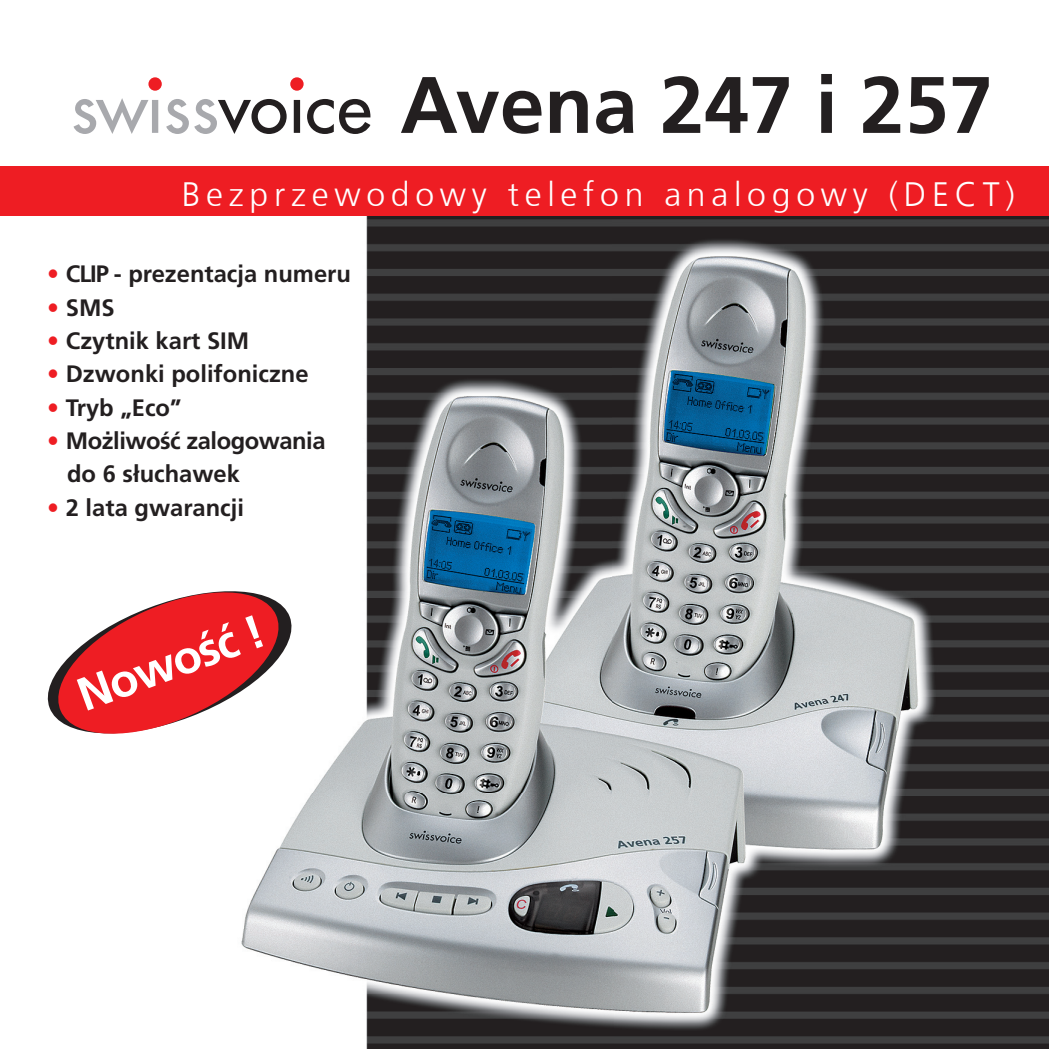
<style>
.page{position:relative;width:1049px;height:1049px;background:#fff}
.page>*{position:absolute;margin:0;border:0;box-sizing:border-box;transform-origin:0 0}
.t1{font:700 80px "Frutiger Pl";color:#231f20}
.t2{font:700 46.75px "Frutiger Pl";color:#fff}
.t3{font:300 33.75px "Frutiger Pl";letter-spacing:.17em;color:#fff}
.t4{font:700 23.75px "Frutiger Pl";color:#231f20}
.t5{font:700 23.75px/33.2px "Frutiger Pl";letter-spacing:-.02em;color:#231f20}
.s1{font-weight:300;color:#ee1d23}
</style>
<div class="page">
<img style="left:241px;top:216px;width:371px;height:833px">
<img style="left:612px;top:216px;width:437px;height:833px">
<div style="left:0;top:167px;width:1049px;height:49px;background:#ee1d23"></div>
<svg style="left:166px;top:99px;width:121px;height:35px"></svg>
<svg style="left:307px;top:99px;width:63px;height:35px"></svg>
<div style="left:148px;top:77px;width:14px;height:14px;background:#ee1d23;border-radius:50%"></div>
<svg style="left:74px;top:98px;width:84px;height:36px"></svg>
<div style="left:290px;top:77px;width:14px;height:14px;background:#ee1d23;border-radius:50%"></div>
<svg style="left:294px;top:100px;width:6px;height:33px"></svg>
<svg style="left:47px;top:583px;width:254px;height:159px"></svg>
<h1 class="t1" style="left:400px;top:58px;width:594px">Avena 247 i 257</h1>
<h3 class="t3" style="left:182px;top:175px;width:835px">Bezprzewodowy telefon analogowy (DECT)</h3>
<p class="t4" style="left:47px;top:260px;width:305px"><span class="s1">•</span> CLIP - prezentacja numeru</p>
<p class="t4" style="left:47px;top:293px;width:69px"><span class="s1">•</span> SMS</p>
<p class="t4" style="left:47px;top:327px;width:204px"><span class="s1">•</span> Czytnik kart SIM</p>
<p class="t4" style="left:47px;top:360px;width:263px"><span class="s1">•</span> Dzwonki polifoniczne</p>
<p class="t4" style="left:47px;top:393px;width:136px"><span class="s1">•</span> Tryb „Eco”</p>
<p class="t5" style="left:67px;top:424px;width:260px;text-indent:-20px"><span class="s1">•</span> Możliwość zalogowania do 6 słuchawek</p>
<p class="t4" style="left:47px;top:494px;width:198px"><span class="s1">•</span> 2 lata gwarancji</p>
<h2 class="t2" style="left:70px;top:670px;width:197px;rotate:-20deg">Nowość !</h2>
</div>
